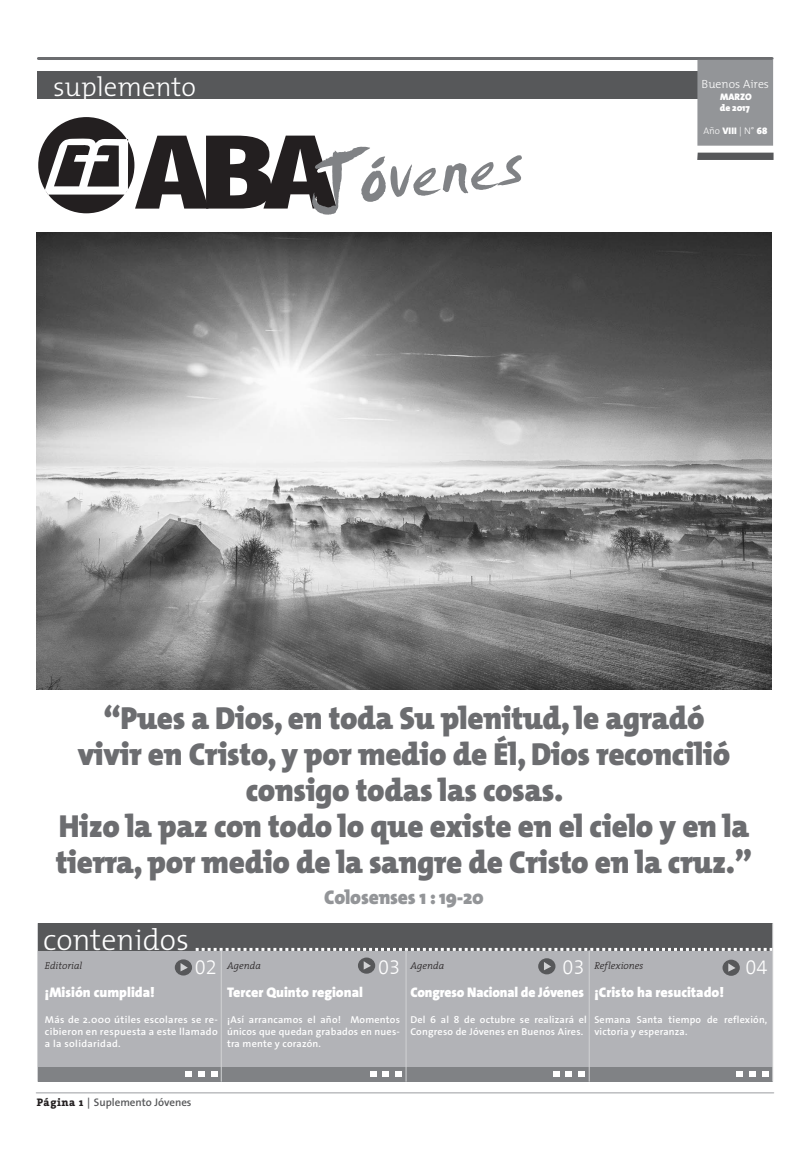
<style>
.page{position:relative;width:808px;height:1149px;background:#fff}
.page>*{position:absolute;margin:0;border:0;box-sizing:border-box;transform-origin:0 0}
.t1{font:900 32px/36px "The Mix";letter-spacing:-.01em;color:#6c6d70}
.t2{font:300 30px "The Mix";color:#fff}
.t3{font:300 27px "The Mix";color:#fff}
.t4{font:900 20px "The Mix";letter-spacing:-.01em;color:#939598}
.t5{font:20px "The Mix Light Expert";color:#fff}
.t6{font:900 14px "The Sans Os F";color:#fff}
.t7{font:300 11.9px "The Mix";color:#fff}
.t8{font:600 11px "The Sans Os F";color:#57585a}
.t9{font:600 10px/12px "The Sans Os F";letter-spacing:.02em;color:#fff}
.t10{font:600 10px/12px "The Sans Os F";letter-spacing:.02em;color:#fff;text-align:justify;scale:1.04 1}
.t11{font:italic 300 10px "The Serif";color:#231f20}
.t12{font:300 9.5px "The Mix";color:#fff}
.t13{font:900 9.5px/11.4px "The Mix";letter-spacing:-.01em;color:#fff}
.s1{font-weight:900}
.s2{font-family:"The Mix Black Expert";font-weight:400}
.s3{font-family:"The Serif";font-weight:800;color:#231f20}
</style>
<div class="page">
<hr style="left:38px;top:57px;width:734px;height:3px;background:#6c6d70">
<hr style="left:36px;top:1091px;width:737px;height:2px;background:#bcbdc0">
<div style="left:37px;top:71px;width:736px;height:27px;background:#57585a"></div>
<svg style="left:38px;top:117px;width:484px;height:98px"></svg>
<div style="left:38px;top:1066px;width:735px;height:15px;background:#808285"></div>
<svg style="left:186px;top:1071px;width:6px;height:5px"></svg>
<svg style="left:198px;top:1071px;width:6px;height:5px"></svg>
<svg style="left:211px;top:1071px;width:6px;height:5px"></svg>
<svg style="left:370px;top:1071px;width:6px;height:5px"></svg>
<svg style="left:383px;top:1071px;width:6px;height:5px"></svg>
<svg style="left:396px;top:1071px;width:6px;height:5px"></svg>
<svg style="left:553px;top:1071px;width:6px;height:5px"></svg>
<svg style="left:566px;top:1071px;width:6px;height:5px"></svg>
<svg style="left:579px;top:1071px;width:6px;height:5px"></svg>
<svg style="left:736px;top:1071px;width:6px;height:5px"></svg>
<svg style="left:749px;top:1071px;width:6px;height:5px"></svg>
<svg style="left:762px;top:1071px;width:6px;height:5px"></svg>
<div style="left:38px;top:950px;width:735px;height:116px;background:#b2b3b7"></div>
<div style="left:38px;top:922px;width:735px;height:28px;background:#57585a"></div>
<svg style="left:196px;top:947px;width:576px;height:3px"></svg>
<hr style="left:406px;top:949px;width:1px;height:132px;background:#d1d2d4">
<hr style="left:589px;top:949px;width:1px;height:132px;background:#d1d2d4">
<hr style="left:221px;top:950px;width:1px;height:131px;background:#d1d2d4">
<div style="left:175px;top:959px;width:17px;height:16px;background:#57585a;border-radius:50%"></div>
<svg style="left:181px;top:963px;width:7px;height:8px"></svg>
<div style="left:358px;top:957px;width:17px;height:16px;background:#57585a;border-radius:50%"></div>
<svg style="left:364px;top:961px;width:7px;height:8px"></svg>
<div style="left:538px;top:957px;width:17px;height:17px;background:#57585a;border-radius:50%"></div>
<svg style="left:544px;top:962px;width:7px;height:7px"></svg>
<div style="left:722px;top:959px;width:18px;height:16px;background:#57585a;border-radius:50%"></div>
<svg style="left:728px;top:963px;width:7px;height:8px"></svg>
<hr style="left:37px;top:922px;width:1px;height:159px;background:#d1d2d4">
<hr style="left:772px;top:922px;width:1px;height:159px;background:#d1d2d4">
<div style="left:697px;top:60px;width:76px;height:86px;background:#939598"></div>
<svg style="left:697px;top:152px;width:76px;height:8px"></svg>
<img style="left:37px;top:232px;width:735px;height:457px">
<p class="t3" style="left:53px;top:64px;width:144px">suplemento</p>
<p class="t7" style="left:702px;top:74px;width:69px">Buenos Aires</p>
<p class="t13" style="left:720px;top:91px;width:34px">MARZO de 2017</p>
<p class="t12" style="left:703px;top:123px;width:65px">Año <span class="s1">VIII</span> | N° <span class="s2">68</span></p>
<p class="t1" style="left:103px;top:698px;width:603px">“Pues a Dios, en toda Su plenitud, le agradó</p>
<p class="t1" style="left:78px;top:734px;width:654px">vivir en Cristo, y por medio de Él, Dios reconcilió</p>
<p class="t1" style="left:246px;top:770px;width:319px">consigo todas las cosas.</p>
<p class="t1" style="left:56px;top:806px;width:698px">Hizo la paz con todo lo que existe en el cielo y en la tierra, por medio de la sangre de Cristo en la cruz.”</p>
<p class="t4" style="left:324px;top:879px;width:161px">Colosenses 1 : 19-20</p>
<p class="t2" style="left:43px;top:914px;width:147px">contenidos</p>
<p class="t5" style="left:195px;top:950px;width:23px">02</p>
<p class="t5" style="left:378px;top:950px;width:23px">03</p>
<p class="t5" style="left:562px;top:950px;width:23px">03</p>
<p class="t5" style="left:745px;top:950px;width:23px">04</p>
<p class="t11" style="left:594px;top:956px;width:51px">Reflexiones</p>
<p class="t6" style="left:594px;top:982px;width:131px">¡Cristo ha resucitado!</p>
<p class="t9" style="left:594px;top:1013px;width:174px">Semana Santa tiempo de reflexión, victoria y esperanza.</p>
<p class="t11" style="left:227px;top:956px;width:36px">Agenda</p>
<p class="t6" style="left:227px;top:982px;width:138px">Tercer Quinto regional</p>
<p class="t9" style="left:227px;top:1013px;width:174px;text-align:justify">¡Así arrancamos el año! Momentos únicos que quedan grabados en nues&shy;tra mente y corazón.</p>
<p class="t11" style="left:410px;top:956px;width:36px">Agenda</p>
<p class="t6" style="left:410px;top:982px;width:175px">Congreso Nacional de Jóvenes</p>
<p class="t9" style="left:410px;top:1013px;width:178px">Del 6 al 8 de octubre se realizará el<br>Congreso de Jóvenes en Buenos Aires.</p>
<p class="t11" style="left:45px;top:956px;width:39px">Editorial</p>
<p class="t6" style="left:45px;top:982px;width:111px">¡Misión cumplida!</p>
<p class="t10" style="left:45px;top:1013px;width:168px">Más de 2.000 útiles escolares se re&shy;cibieron en respuesta a este llamado a la solidaridad.</p>
<p class="t8" style="left:37px;top:1094px;width:156px"><span class="s3">Página 1</span> | Suplemento Jóvenes</p>
</div>
